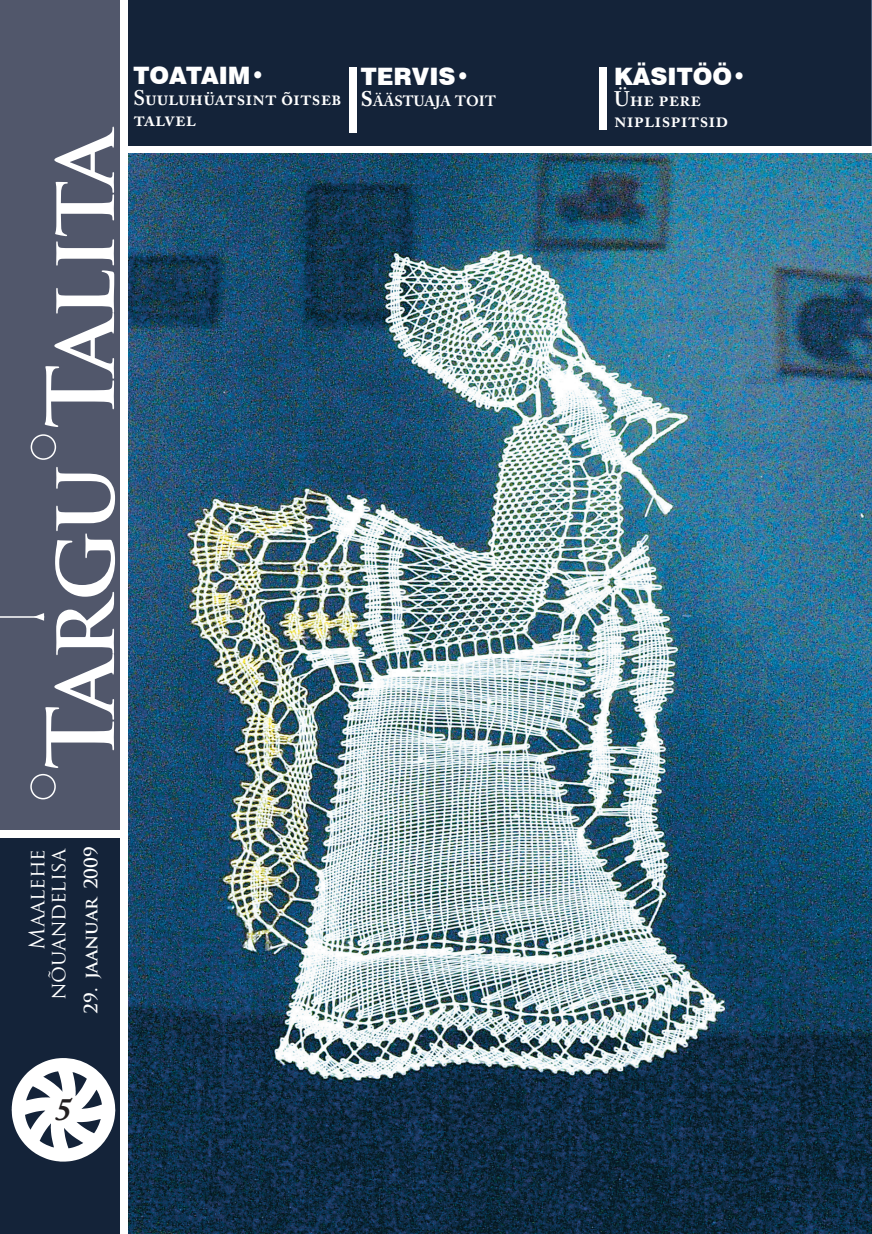
<style>
.page{position:relative;width:872px;height:1234px;background:#fff}
.page>*{position:absolute;margin:0;border:0;box-sizing:border-box;transform-origin:0 0}
.t1{font:700 90px "Trajan Pro";letter-spacing:-.055em;color:#fff}
.t2{font:italic 700 33px "Adobe Caslon Pro";color:#231f20}
.t3{font:900 24px "Swiss 721 BT";color:#fff}
.t4{font:600 21px/21px "Adobe Caslon Pro";color:#fff}
.t5{font:21px/21px "Trajan Pro";color:#fff;text-align:right}
.t6{font:700 18px "Trajan Pro";color:#fff}
.t7{font:700 14.7px "Adobe Caslon Pro";color:#fff}
.s1{font-size:21px}
</style>
<div class="page">
<img style="left:128px;top:153px;width:744px;height:1080px">
<div style="left:128px;top:0;width:744px;height:146px;background:#142339"></div>
<div style="left:349px;top:67px;width:7px;height:66px;background:#fff"></div>
<div style="left:599px;top:67px;width:7px;height:63px;background:#fff"></div>
<div style="left:0;top:0;width:121px;height:830px;background:#51576b"></div>
<div style="left:0;top:837px;width:121px;height:396px;background:#142339"></div>
<svg style="left:34px;top:613px;width:10px;height:7px"></svg>
<hr style="left:0;top:616px;width:42px;height:1px;background:#fff">
<div style="left:31px;top:434px;width:25px;height:25px;border:2px solid #fff;border-radius:50%"></div>
<div style="left:30px;top:773px;width:26px;height:26px;border:2px solid #fff;border-radius:50%"></div>
<img style="left:12px;top:1058px;width:103px;height:103px">
<h1 class="t1" style="left:25px;top:769px;width:649px;rotate:-90deg">Targu Talita</h1>
<p class="t3" style="left:134px;top:61px;width:133px">TOATAIM•</p>
<p class="t4" style="left:134px;top:88px;width:210px">Suuluhüatsint õitseb talvel</p>
<p class="t3" style="left:361px;top:62px;width:110px">TERVIS•</p>
<p class="t7" style="left:361px;top:92px;width:136px"><span class="s1">S</span>ÄÄSTUAJA TOIT</p>
<p class="t5" style="left:26px;top:1000px;width:154px;rotate:-90deg">Maalehe nõuandelisa</p>
<p class="t6" style="left:80px;top:1013px;width:169px;rotate:-90deg">29. jaanuar 2009</p>
<h2 class="t2" style="left:55px;top:1089px;width:18px">5</h2>
<p class="t3" style="left:614px;top:62px;width:134px">KÄSITÖÖ•</p>
<p class="t4" style="left:614px;top:88px;width:116px">Ühe pere niplispitsid</p>
</div>
